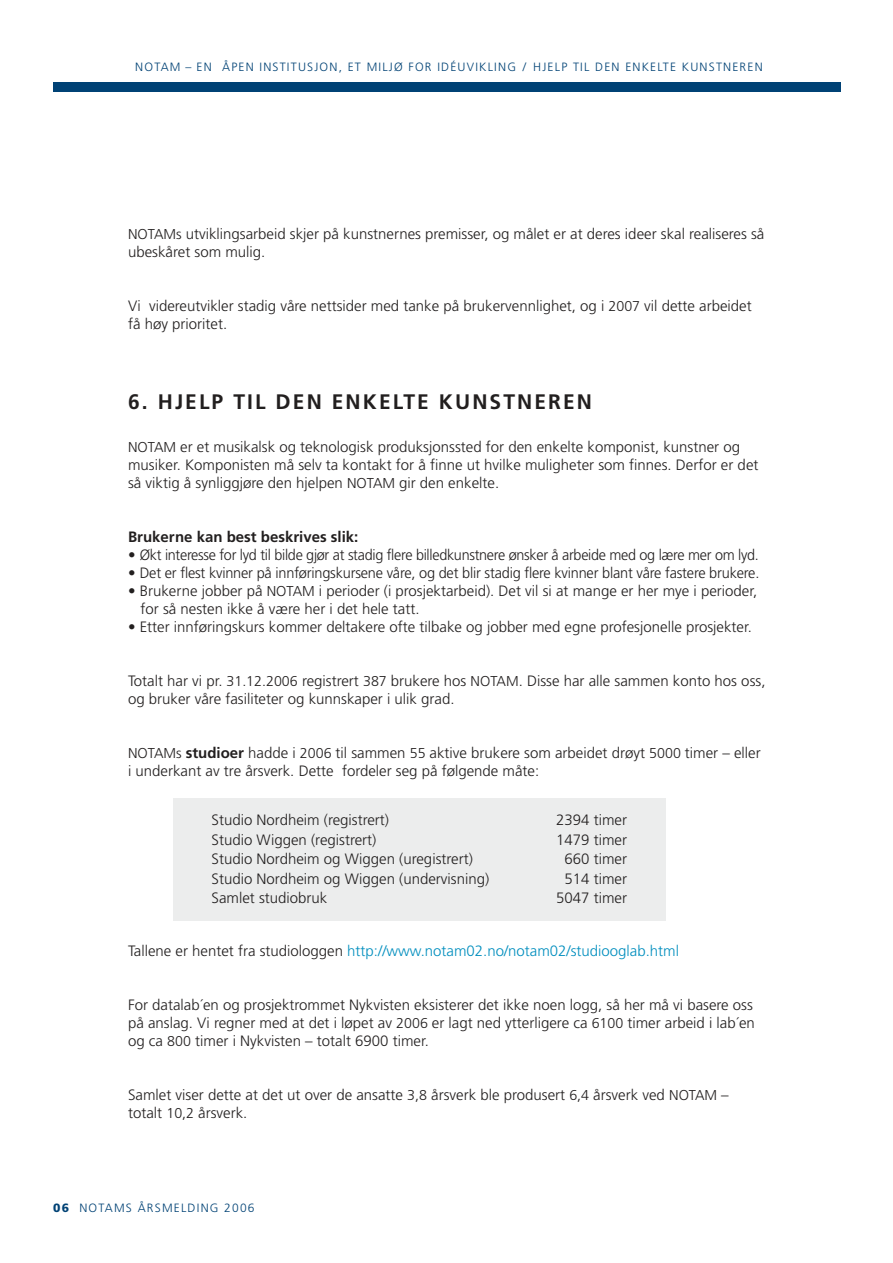
<style>
.page{position:relative;width:893px;height:1263px;background:#fff}
.page>*{position:absolute;margin:0;border:0;box-sizing:border-box;transform-origin:0 0}
.t1{font:700 21px "Frutiger";letter-spacing:.1em;color:#221f1f}
.t2{font:300 15px/18px "Frutiger";color:#221f1f}
.t3{font:300 15px "Frutiger";letter-spacing:-.02em;color:#221f1f}
.t4{font:300 15px "Frutiger";color:#008ebe}
.t5{font:700 15px "Frutiger";color:#221f1f}
.t6{font:300 12px "Frutiger";letter-spacing:.1em;color:#004275}
.s1{font-size:14.25px}
.s2{font-weight:700}
.s3{color:#221f1f}
.s4{font-weight:900}
</style>
<div class="page">
<div style="left:53px;top:82px;width:788px;height:10px;background:#004275"></div>
<div style="left:174px;top:798px;width:492px;height:123px;background:#eceded"></div>
<p class="t6" style="left:135px;top:60px;width:629px">NOTAM – EN ÅPEN INSTITUSJON, ET MILJØ FOR IDÉUVIKLING / HJELP TIL DEN ENKELTE KUNSTNEREN</p>
<p class="t2" style="left:128px;top:225px;width:638px"><span class="s1">NOTAMs</span> utviklingsarbeid skjer på kunstnernes premisser, og målet er at deres ideer skal realiseres så ubeskåret som mulig.</p>
<p class="t2" style="left:128px;top:297px;width:625px">Vi videreutvikler stadig våre nettsider med tanke på brukervennlighet, og i <span class="s1">2007</span> vil dette arbeidet få høy prioritet.</p>
<h1 class="t1" style="left:128px;top:389px;width:465px">6. HJELP TIL DEN ENKELTE KUNSTNEREN</h1>
<p class="t2" style="left:128px;top:438px;width:632px"><span class="s1">NOTAM</span> er et musikalsk og teknologisk produksjonssted for den enkelte komponist, kunstner og musiker. Komponisten må selv ta kontakt for å finne ut hvilke muligheter som finnes. Derfor er det så viktig å synliggjøre den hjelpen <span class="s1">NOTAM</span> gir den enkelte.</p>
<p class="t5" style="left:128px;top:528px;width:232px">Brukerne kan best beskrives slik:</p>
<p class="t3" style="left:128px;top:546px;width:632px">• Økt interesse for lyd til bilde gjør at stadig flere billedkunstnere ønsker å arbeide med og lære mer om lyd.</p>
<p class="t2" style="left:128px;top:564px;width:633px">• Det er flest kvinner på innføringskursene våre, og det blir stadig flere kvinner blant våre fastere brukere.</p>
<p class="t2" style="left:141px;top:582px;width:618px;text-indent:-13px">• Brukerne jobber på <span class="s1">NOTAM</span> i perioder (i prosjektarbeid). Det vil si at mange er her mye i perioder, for så nesten ikke å være her i det hele tatt.</p>
<p class="t2" style="left:128px;top:618px;width:625px">• Etter innføringskurs kommer deltakere ofte tilbake og jobber med egne profesjonelle prosjekter.</p>
<p class="t2" style="left:128px;top:672px;width:639px">Totalt har vi pr. <span class="s1">31.12.2006</span> registrert <span class="s1">387</span> brukere hos <span class="s1">NOTAM</span>. Disse har alle sammen konto hos oss, og bruker våre fasiliteter og kunnskaper i ulik grad.</p>
<p class="t2" style="left:128px;top:744px;width:634px"><span class="s1">NOTAMs</span> <span class="s2">studioer</span> hadde i <span class="s1">2006</span> til sammen <span class="s1">55</span> aktive brukere som arbeidet drøyt <span class="s1">5000</span> timer – eller i underkant av tre årsverk. Dette fordeler seg på følgende måte:</p>
<p class="t2" style="left:212px;top:810px;width:279px;line-height:19.5px">Studio Nordheim (registrert)<br>Studio Wiggen (registrert)<br>Studio Nordheim og Wiggen (uregistrert)<br>Studio Nordheim og Wiggen (undervisning)<br>Samlet studiobruk</p>
<p class="t2" style="left:556px;top:810px;width:72px;line-height:19.5px;text-align:center">2394 timer<br>1479 timer<br>660 timer<br>514 timer<br>5047 timer</p>
<p class="t4" style="left:128px;top:942px;width:552px"><span class="s3">Tallene er hentet fra studiologgen</span> http://www.notam02.no/notam02/studiooglab.html</p>
<p class="t2" style="left:128px;top:996px;width:628px">For datalab´en og prosjektrommet Nykvisten eksisterer det ikke noen logg, så her må vi basere oss på anslag. Vi regner med at det i løpet av <span class="s1">2006</span> er lagt ned ytterligere ca <span class="s1">6100</span> timer arbeid i lab´en og ca <span class="s1">800</span> timer i Nykvisten – totalt 6900 timer.</p>
<p class="t2" style="left:128px;top:1086px;width:602px">Samlet viser dette at det ut over de ansatte <span class="s1">3,8</span> årsverk ble produsert <span class="s1">6,4</span> årsverk ved <span class="s1">NOTAM</span> – totalt <span class="s1">10,2</span> årsverk.</p>
<p class="t6" style="left:53px;top:1201px;width:203px"><span class="s4">06</span> NOTAMS ÅRSMELDING 2006</p>
</div>
